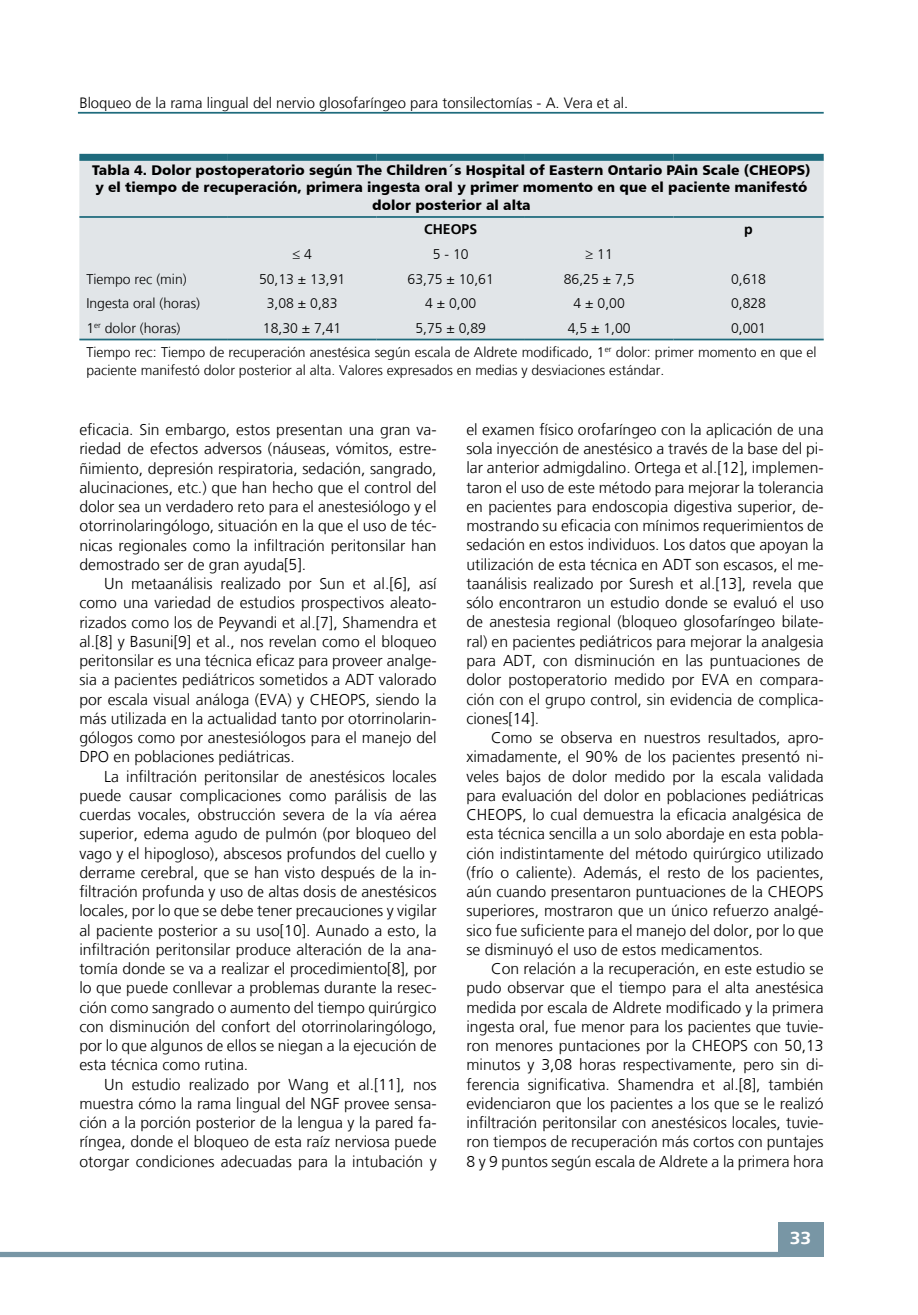
<style>
.page{position:relative;width:918px;height:1315px;background:#fff}
.page>*{position:absolute;margin:0;border:0;box-sizing:border-box;transform-origin:0 0}
.t1{font:700 17.5px "Frutiger LT";color:#fff;scale:1.1 1}
.t2{font:300 15.75px/19.2px "Frutiger LT";color:#000;text-align:justify}
.t3{font:300 14.88px "Frutiger LT";color:#000}
.t4{font:300 14px/24.5px "Frutiger LT";color:#000}
.t5{font:14px/17.5px "Humanist 777 BT Black B";color:#000;text-align:center}
.t6{font:700 14px "Frutiger LT";color:#000}
</style>
<div class="page">
<div style="left:778px;top:1222px;width:45px;height:35px;background:#7896a5"></div>
<div style="left:0;top:1251px;width:780px;height:6px;background:#7896a5"></div>
<hr style="left:78px;top:112px;width:745px;height:2px;background:#1f6b7d">
<div style="left:79px;top:161px;width:744px;height:178px;background:#e1e5e8"></div>
<div style="left:79px;top:154px;width:149px;height:7px;background:#1f6b7d"></div>
<div style="left:228px;top:154px;width:148px;height:7px;background:#1f6b7d"></div>
<div style="left:376px;top:154px;width:149px;height:7px;background:#1f6b7d"></div>
<div style="left:525px;top:154px;width:148px;height:7px;background:#1f6b7d"></div>
<div style="left:673px;top:154px;width:150px;height:7px;background:#1f6b7d"></div>
<hr style="left:79px;top:216px;width:149px;height:2px;background:#1f6b7d">
<hr style="left:228px;top:216px;width:148px;height:2px;background:#1f6b7d">
<hr style="left:376px;top:216px;width:149px;height:2px;background:#1f6b7d">
<hr style="left:525px;top:216px;width:148px;height:2px;background:#1f6b7d">
<hr style="left:673px;top:216px;width:150px;height:2px;background:#1f6b7d">
<hr style="left:79px;top:339px;width:149px;height:1px;background:#1f6b7d">
<hr style="left:228px;top:339px;width:148px;height:1px;background:#1f6b7d">
<hr style="left:376px;top:339px;width:149px;height:1px;background:#1f6b7d">
<hr style="left:525px;top:339px;width:148px;height:1px;background:#1f6b7d">
<hr style="left:673px;top:339px;width:150px;height:1px;background:#1f6b7d">
<p class="t3" style="left:79px;top:94px;width:550px">Bloqueo de la rama lingual del nervio glosofaríngeo para tonsilectomías - A. Vera et al.</p>
<p class="t5" style="left:92px;top:161px;width:720px">Tabla 4. Dolor postoperatorio según The Children´s Hospital of Eastern Ontario PAin Scale (CHEOPS) y el tiempo de recuperación, primera ingesta oral y primer momento en que el paciente manifestó dolor posterior al alta</p>
<p class="t6" style="left:424px;top:221px;width:54px">CHEOPS</p>
<p class="t6" style="left:744px;top:221px;width:10px">p</p>
<p class="t4" style="left:292px;top:242px;width:21px">≤ 4</p>
<p class="t4" style="left:433px;top:242px;width:37px">5 - 10</p>
<p class="t4" style="left:585px;top:242px;width:29px">≥ 11</p>
<p class="t4" style="left:86px;top:267px;width:102px">Tiempo rec (min)</p>
<p class="t4" style="left:259px;top:267px;width:88px">50,13 ± 13,91</p>
<p class="t4" style="left:407px;top:267px;width:88px">63,75 ± 10,61</p>
<p class="t4" style="left:564px;top:267px;width:72px">86,25 ± 7,5</p>
<p class="t4" style="left:731px;top:267px;width:37px">0,618</p>
<p class="t4" style="left:86px;top:291px;width:115px">Ingesta oral (horas)</p>
<p class="t4" style="left:267px;top:291px;width:72px">3,08 ± 0,83</p>
<p class="t4" style="left:425px;top:291px;width:53px">4 ± 0,00</p>
<p class="t4" style="left:573px;top:291px;width:53px">4 ± 0,00</p>
<p class="t4" style="left:731px;top:291px;width:37px">0,828</p>
<p class="t4" style="left:86px;top:316px;width:95px">1<sup>er</sup> dolor (horas)</p>
<p class="t4" style="left:263px;top:316px;width:80px">18,30 ± 7,41</p>
<p class="t4" style="left:415px;top:316px;width:72px">5,75 ± 0,89</p>
<p class="t4" style="left:568px;top:316px;width:64px">4,5 ± 1,00</p>
<p class="t4" style="left:86px;top:316px;width:732px;text-indent:644px">0,001<br>Tiempo rec: Tiempo de recuperación anestésica según escala de Aldrete modificado, 1<sup>er</sup> dolor: primer momento en que el</p>
<p class="t4" style="left:86px;top:358px;width:579px">paciente manifestó dolor posterior al alta. Valores expresados en medias y desviaciones estándar.</p>
<p class="t2" style="left:79px;top:420px;width:359px">eficacia. Sin embargo, estos presentan una gran va&shy;riedad de efectos adversos (náuseas, vómitos, estre&shy;ñimiento, depresión respiratoria, sedación, sangrado, alucinaciones, etc.) que han hecho que el control del dolor sea un verdadero reto para el anestesiólogo y el otorrinolaringólogo, situación en la que el uso de téc&shy;nicas regionales como la infiltración peritonsilar han demostrado ser de gran ayuda[5].</p>
<p class="t2" style="left:79px;top:574px;width:359px;text-indent:25px">Un metaanálisis realizado por Sun et al.[6], así como una variedad de estudios prospectivos aleato&shy;rizados como los de Peyvandi et al.[7], Shamendra et al.[8] y Basuni[9] et al., nos revelan como el bloqueo peritonsilar es una técnica eficaz para proveer analge&shy;sia a pacientes pediátricos sometidos a ADT valorado por escala visual análoga (EVA) y CHEOPS, siendo la más utilizada en la actualidad tanto por otorrinolarin&shy;gólogos como por anestesiólogos para el manejo del DPO en poblaciones pediátricas.</p>
<p class="t2" style="left:79px;top:767px;width:359px;text-indent:25px">La infiltración peritonsilar de anestésicos locales puede causar complicaciones como parálisis de las cuerdas vocales, obstrucción severa de la vía aérea superior, edema agudo de pulmón (por bloqueo del vago y el hipogloso), abscesos profundos del cuello y derrame cerebral, que se han visto después de la in&shy;filtración profunda y uso de altas dosis de anestésicos locales, por lo que se debe tener precauciones y vigilar al paciente posterior a su uso[10]. Aunado a esto, la infiltración peritonsilar produce alteración de la ana&shy;tomía donde se va a realizar el procedimiento[8], por lo que puede conllevar a problemas durante la resec&shy;ción como sangrado o aumento del tiempo quirúrgico con disminución del confort del otorrinolaringólogo, por lo que algunos de ellos se niegan a la ejecución de esta técnica como rutina.</p>
<p class="t2" style="left:79px;top:1075px;width:359px;text-indent:25px">Un estudio realizado por Wang et al.[11], nos muestra cómo la rama lingual del NGF provee sensa&shy;ción a la porción posterior de la lengua y la pared fa&shy;ríngea, donde el bloqueo de esta raíz nerviosa puede otorgar condiciones adecuadas para la intubación y</p>
<p class="t2" style="left:466px;top:420px;width:359px">el examen físico orofaríngeo con la aplicación de una sola inyección de anestésico a través de la base del pi&shy;lar anterior admigdalino. Ortega et al.[12], implemen&shy;taron el uso de este método para mejorar la tolerancia en pacientes para endoscopia digestiva superior, de&shy;mostrando su eficacia con mínimos requerimientos de sedación en estos individuos. Los datos que apoyan la utilización de esta técnica en ADT son escasos, el me&shy;taanálisis realizado por Suresh et al.[13], revela que sólo encontraron un estudio donde se evaluó el uso de anestesia regional (bloqueo glosofaríngeo bilate&shy;ral) en pacientes pediátricos para mejorar la analgesia para ADT, con disminución en las puntuaciones de dolor postoperatorio medido por EVA en compara&shy;ción con el grupo control, sin evidencia de complica&shy;ciones[14].</p>
<p class="t2" style="left:466px;top:728px;width:359px;text-indent:25px">Como se observa en nuestros resultados, apro&shy;ximadamente, el 90% de los pacientes presentó ni&shy;veles bajos de dolor medido por la escala validada para evaluación del dolor en poblaciones pediátricas CHEOPS, lo cual demuestra la eficacia analgésica de esta técnica sencilla a un solo abordaje en esta pobla&shy;ción indistintamente del método quirúrgico utilizado (frío o caliente). Además, el resto de los pacientes, aún cuando presentaron puntuaciones de la CHEOPS superiores, mostraron que un único refuerzo analgé&shy;sico fue suficiente para el manejo del dolor, por lo que se disminuyó el uso de estos medicamentos.</p>
<p class="t2" style="left:466px;top:959px;width:359px;text-indent:25px">Con relación a la recuperación, en este estudio se pudo observar que el tiempo para el alta anestésica medida por escala de Aldrete modificado y la primera ingesta oral, fue menor para los pacientes que tuvie&shy;ron menores puntaciones por la CHEOPS con 50,13 minutos y 3,08 horas respectivamente, pero sin di&shy;ferencia significativa. Shamendra et al.[8], también evidenciaron que los pacientes a los que se le realizó infiltración peritonsilar con anestésicos locales, tuvie&shy;ron tiempos de recuperación más cortos con puntajes 8 y 9 puntos según escala de Aldrete a la primera hora</p>
<p class="t1" style="left:790px;top:1227px;width:21px">33</p>
</div>
